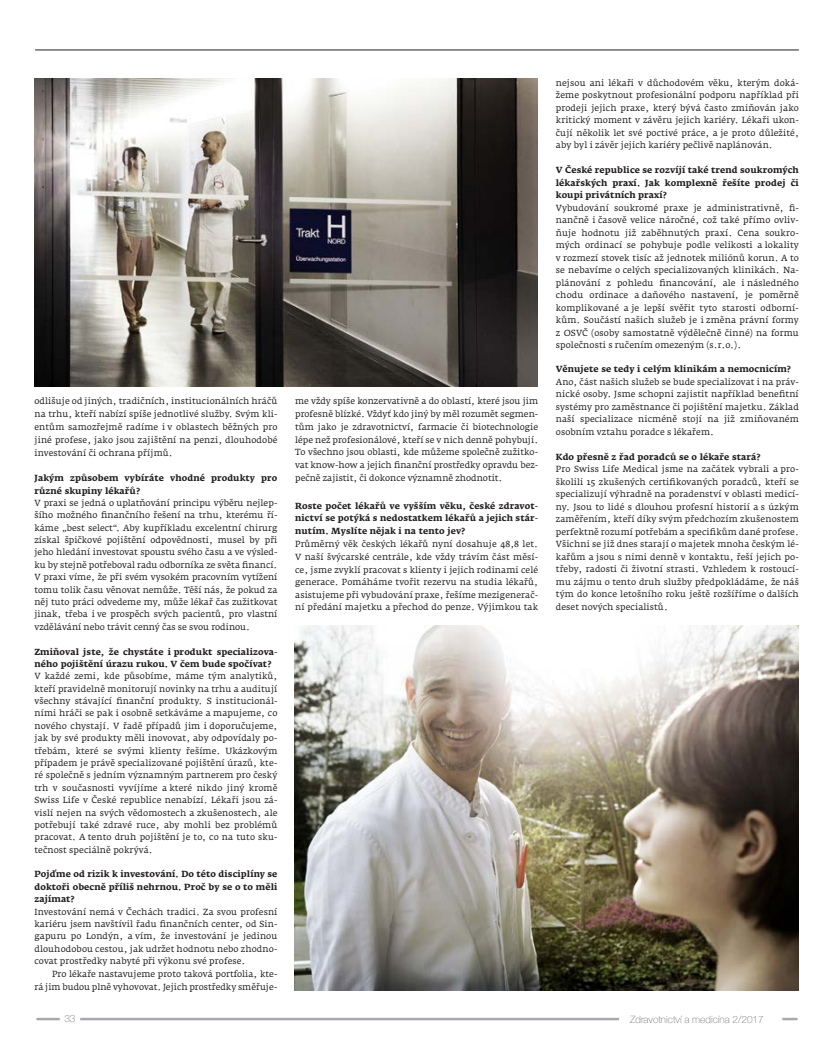
<style>
.page{position:relative;width:833px;height:1053px;background:#fff}
.page>*{position:absolute;margin:0;border:0;box-sizing:border-box;transform-origin:0 0}
.t1{font:100 10px "Helvetica Neue";color:#6c6d70}
.text{font:8.75px/12.5px "Fedra Serif A Pro";letter-spacing:.01em;color:#231f20;text-align:justify}
.text-2{font:700 8.75px/12.4px "Fedra Serif A Pro";letter-spacing:.01em;color:#231f20;text-align:justify}
</style>
<div class="page">
<hr style="left:37px;top:1017px;width:759px;height:3px;background:#a8a9ad">
<div style="left:621px;top:1016px;width:159px;height:5px;background:#fff"></div>
<div style="left:62px;top:1016px;width:16px;height:5px;background:#fff"></div>
<img style="left:34px;top:79px;width:503px;height:308px">
<img style="left:295px;top:626px;width:504px;height:364px">
<hr style="left:35px;top:50px;width:764px;height:1px;background:#231f20">
<p class="text" style="left:34px;top:395px;width:244px;line-height:12.9px">odlišuje od jiných, tradičních, institucionálních hráčů na trhu, kteří nabízí spíše jednotlivé služby. Svým kli&shy;entům samozřejmě radíme i v oblastech běžných pro jiné profese, jako jsou zajištění na penzi, dlouhodobé investování či ochrana příjmů.</p>
<p class="text-2" style="left:34px;top:472px;width:244px">Jakým způsobem vybíráte vhodné produkty pro různé skupiny lékařů?</p>
<p class="text" style="left:34px;top:496px;width:244px">V praxi se jedná o uplatňování principu výběru nejlep&shy;šího možného finančního řešení na trhu, kterému ří&shy;káme „best select“. Aby kupříkladu excelentní chirurg získal špičkové pojištění odpovědnosti, musel by při jeho hledání investovat spoustu svého času a ve výsled&shy;ku by stejně potřeboval radu odborníka ze světa financí.<br>V praxi víme, že při svém vysokém pracovním vytížení tomu tolik času věnovat nemůže. Těší nás, že pokud za něj tuto práci odvedeme my, může lékař čas zužitkovat jinak, třeba i ve prospěch svých pacientů, pro vlastní vzdělávání nebo trávit cenný čas se svou rodinou.</p>
<p class="text-2" style="left:34px;top:645px;width:244px">Zmiňoval jste, že chystáte i produkt specializova&shy;ného pojištění úrazu rukou. V čem bude spočívat?</p>
<p class="text" style="left:34px;top:670px;width:244px">V každé zemi, kde působíme, máme tým analytiků, kteří pravidelně monitorují novinky na trhu a auditují všechny stávající finanční produkty. S institucionál&shy;ními hráči se pak i osobně setkáváme a mapujeme, co nového chystají. V řadě případů jim i doporučujeme, jak by své produkty měli inovovat, aby odpovídaly po&shy;třebám, které se svými klienty řešíme. Ukázkovým případem je právě specializované pojištění úrazů, kte&shy;ré společně s jedním významným partnerem pro český trh v současnosti vyvíjíme a které nikdo jiný kromě Swiss Life v České republice nenabízí. Lékaři jsou zá&shy;vislí nejen na svých vědomostech a zkušenostech, ale potřebují také zdravé ruce, aby mohli bez problémů pracovat. A tento druh pojištění je to, co na tuto sku&shy;tečnost speciálně pokrývá.</p>
<p class="text-2" style="left:34px;top:868px;width:244px">Pojďme od rizik k investování. Do této disciplíny se doktoři obecně příliš nehrnou. Proč by se o to měli zajímat?</p>
<p class="text" style="left:34px;top:905px;width:244px">Investování nemá v Čechách tradici. Za svou profesní kariéru jsem navštívil řadu finančních center, od Sin&shy;gapuru po Londýn, a vím, že investování je jedinou dlouhodobou cestou, jak udržet hodnotu nebo zhodno&shy;covat prostředky nabyté při výkonu své profese.</p>
<p class="text" style="left:34px;top:967px;width:244px;text-align:right">Pro lékaře nastavujeme proto taková portfolia, kte-<br>rá jim budou plně vyhovovat. Jejich prostředky směřuje-</p>
<p class="text" style="left:295px;top:395px;width:244px">me vždy spíše konzervativně a do oblastí, které jsou jim profesně blízké. Vždyť kdo jiný by měl rozumět segmen&shy;tům jako je zdravotnictví, farmacie či biotechnologie lépe než profesionálové, kteří se v nich denně pohybují.<br>To všechno jsou oblasti, kde můžeme společně zužitko&shy;vat know-how a jejich finanční prostředky opravdu bez&shy;pečně zajistit, či dokonce významně zhodnotit.</p>
<p class="text-2" style="left:295px;top:499px;width:244px;line-height:12.8px">Roste počet lékařů ve vyšším věku, české zdravot&shy;nictví se potýká s nedostatkem lékařů a jejich stár&shy;nutím. Myslíte nějak i na tento jev?</p>
<p class="text" style="left:295px;top:537px;width:244px">Průměrný věk českých lékařů nyní dosahuje 48,8 let.<br>V naší švýcarské centrále, kde vždy trávím část měsí&shy;ce, jsme zvyklí pracovat s klienty i jejich rodinami celé generace. Pomáháme tvořit rezervu na studia lékařů, asistujeme při vybudování praxe, řešíme mezigenerač&shy;ní předání majetku a přechod do penze. Výjimkou tak</p>
<p class="text" style="left:556px;top:76px;width:244px">nejsou ani lékaři v důchodovém věku, kterým doká&shy;žeme poskytnout profesionální podporu například při prodeji jejich praxe, který bývá často zmiňován jako kritický moment v závěru jejich kariéry. Lékaři ukon&shy;čují několik let své poctivé práce, a je proto důležité, aby byl i závěr jejich kariéry pečlivě naplánován.</p>
<p class="text-2" style="left:556px;top:164px;width:244px">V České republice se rozvíjí také trend soukromých lékařských praxí. Jak komplexně řešíte prodej či koupi privátních praxí?</p>
<p class="text" style="left:556px;top:201px;width:244px">Vybudování soukromé praxe je administrativně, fi&shy;nančně i časově velice náročné, což také přímo ovliv&shy;ňuje hodnotu již zaběhnutých praxí. Cena soukro&shy;mých ordinací se pohybuje podle velikosti a lokality v rozmezí stovek tisíc až jednotek miliónů korun. A to se nebavíme o celých specializovaných klinikách. Na&shy;plánování z pohledu financování, ale i následného chodu ordinace a daňového nastavení, je poměrně komplikované a je lepší svěřit tyto starosti odborní&shy;kům. Součástí našich služeb je i změna právní formy z OSVČ (osoby samostatně výdělečně činné) na formu společnosti s ručením omezeným (s.r.o.).</p>
<p class="text-2" style="left:556px;top:363px;width:237px">Věnujete se tedy i celým klinikám a nemocnicím?</p>
<p class="text" style="left:556px;top:375px;width:244px">Ano, část našich služeb se bude specializovat i na práv&shy;nické osoby. Jsme schopni zajistit například benefitní systémy pro zaměstnance či pojištění majetku. Základ naší specializace nicméně stojí na již zmiňovaném osobním vztahu poradce s lékařem.</p>
<p class="text-2" style="left:556px;top:450px;width:206px">Kdo přesně z řad poradců se o lékaře stará?</p>
<p class="text" style="left:556px;top:463px;width:244px">Pro Swiss Life Medical jsme na začátek vybrali a pro&shy;školili 15 zkušených certifikovaných poradců, kteří se specializují výhradně na poradenství v oblasti medicí&shy;ny. Jsou to lidé s dlouhou profesní historií a s úzkým zaměřením, kteří díky svým předchozím zkušenostem perfektně rozumí potřebám a specifikům dané profese.<br>Všichni se již dnes starají o majetek mnoha českým lé&shy;kařům a jsou s nimi denně v kontaktu, řeší jejich po&shy;třeby, radosti či životní strasti. Vzhledem k rostoucí&shy;mu zájmu o tento druh služby předpokládáme, že náš tým do konce letošního roku ještě rozšíříme o dalších deset nových specialistů.</p>
<p class="t1" style="left:64px;top:1011px;width:13px">33</p>
<p class="t1" style="left:630px;top:1011px;width:135px">Zdravotnictví a medicína 2/2017</p>
</div>
